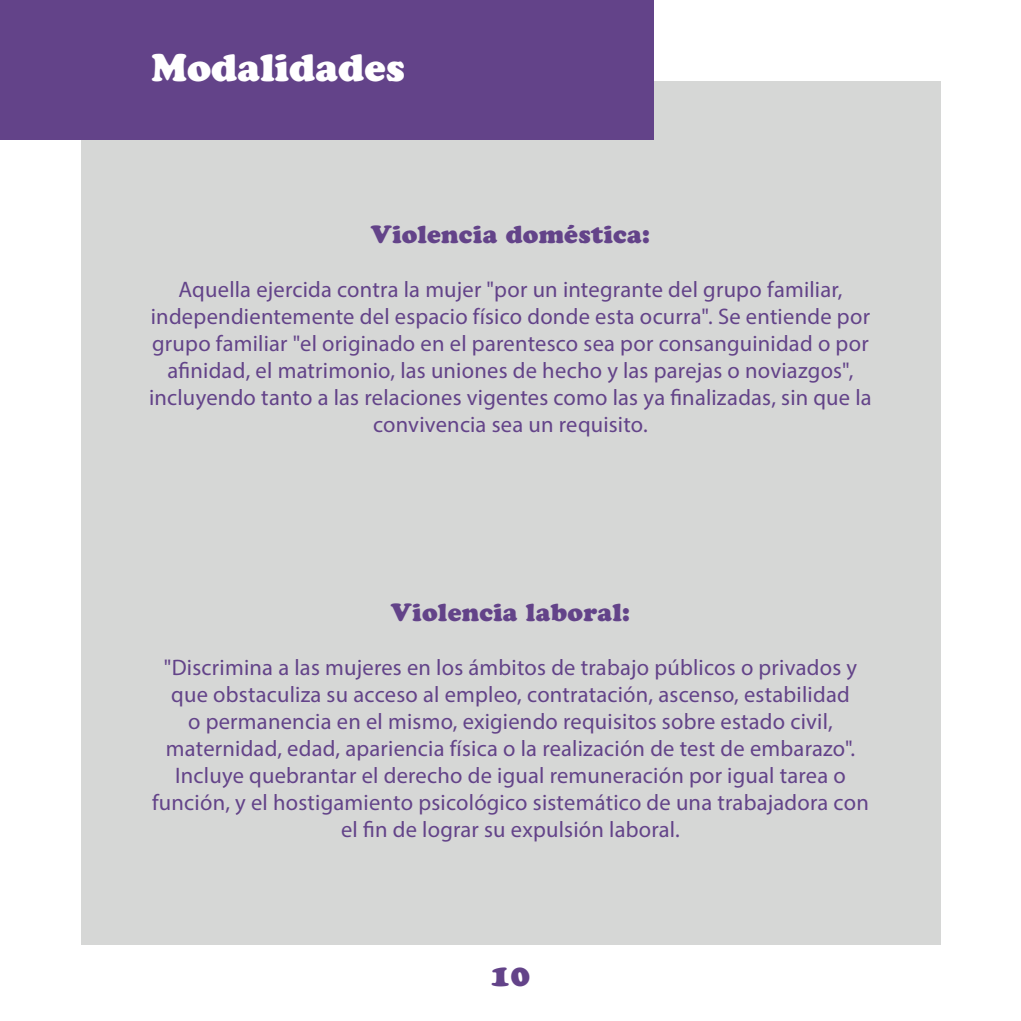
<style>
.page{position:relative;width:1021px;height:1021px;background:#fff}
.page>*{position:absolute;margin:0;border:0;box-sizing:border-box;transform-origin:0 0}
.t1{font:38.25px "Cooper Black Std";color:#fff}
.t2{font:31.5px "Cooper Black Std";color:#634389}
.t3{font:24.75px "Cooper Black Std";letter-spacing:.01em;color:#634389}
.t4{font:22.5px/27px "Myriad Pro";letter-spacing:.01em;color:#634389;text-align:center}
</style>
<div class="page">
<div style="left:81px;top:81px;width:859px;height:863px;background:#d6d7d6"></div>
<div style="left:0;top:0;width:654px;height:139px;background:#634389"></div>
<h1 class="t1" style="left:151px;top:45px;width:255px">Modalidades</h1>
<p class="t3" style="left:371px;top:219px;width:280px">Violencia doméstica:</p>
<p class="t4" style="left:149px;top:276px;width:724px">Aquella ejercida contra la mujer "por un integrante del grupo familiar, independientemente del espacio físico donde esta ocurra". Se entiende por grupo familiar "el originado en el parentesco sea por consanguinidad o por afinidad, el matrimonio, las uniones de hecho y las parejas o noviazgos", incluyendo tanto a las relaciones vigentes como las ya finalizadas, sin que la convivencia sea un requisito.</p>
<p class="t3" style="left:391px;top:597px;width:241px">Violencia laboral:</p>
<p class="t4" style="left:152px;top:654px;width:718px">"Discrimina a las mujeres en los ámbitos de trabajo públicos o privados y que obstaculiza su acceso al empleo, contratación, ascenso, estabilidad<br>o permanencia en el mismo, exigiendo requisitos sobre estado civil, maternidad, edad, apariencia física o la realización de test de embarazo".<br>Incluye quebrantar el derecho de igual remuneración por igual tarea o función, y el hostigamiento psicológico sistemático de una trabajadora con el fin de lograr su expulsión laboral.</p>
<h2 class="t2" style="left:490px;top:955px;width:41px">10</h2>
</div>
